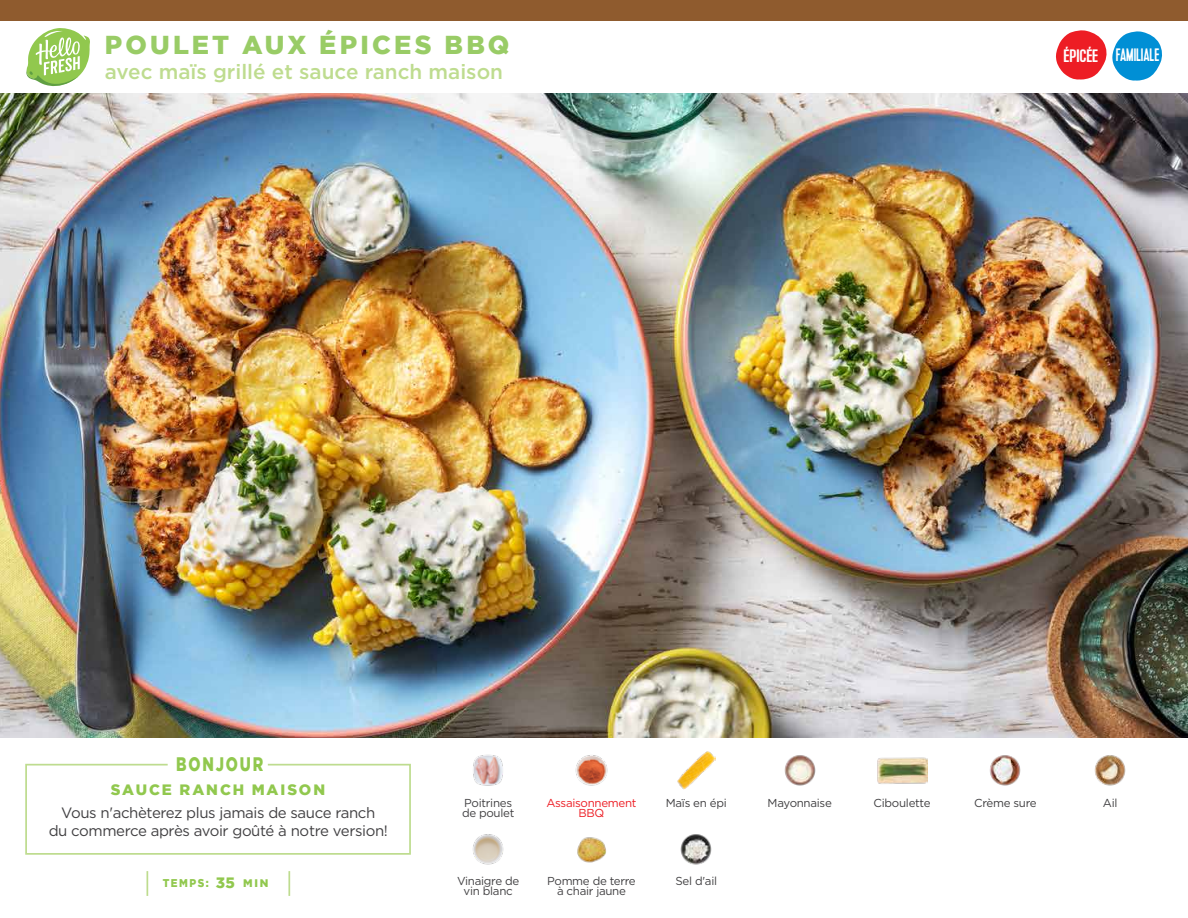
<style>
.page{position:relative;width:1188px;height:918px;background:#fff}
.page>*{position:absolute;margin:0;border:0;box-sizing:border-box;transform-origin:0 0}
.t1{font:900 25.8px "Gotham";letter-spacing:.12em;color:#9c6}
.t2{font:500 20.7px "Gotham";color:#bedc8f}
.t3{font:900 19.5px "Gotham";letter-spacing:.125em;color:#91c84e;scale:.75 1}
.t4{font:18px "Kapra";letter-spacing:-.01em;color:#fff;scale:1.1 1}
.t5{font:15px/18px "Gotham";letter-spacing:-.025em;color:#414042;text-align:center}
.t6{font:900 15px "Gotham";letter-spacing:.13em;color:#91c84e}
.t7{font:11.55px/10.5px "Gotham";letter-spacing:-.025em;color:#414042;text-align:center}
.t8{font:11.55px "Gotham";letter-spacing:-.025em;color:#ed1d24}
.t9{font:900 11.25px "Gotham";letter-spacing:.145em;color:#91c84e;scale:.9 1}
.s1{font-size:15px}
.s2{font-size:10.95px}
</style>
<div class="page">
<img style="left:0;top:93px;width:1188px;height:644px">
<svg style="left:25px;top:763px;width:386px;height:92px"></svg>
<svg style="left:1056px;top:30px;width:106px;height:51px"></svg>
<div style="left:1116px;top:48px;width:44px;height:13px;background:#008fd5"></div>
<div style="left:0;top:0;width:1188px;height:21px;background:#8f5b2e"></div>
<img style="left:473px;top:754px;width:30px;height:32px">
<img style="left:575px;top:755px;width:33px;height:31px">
<img style="left:473px;top:834px;width:31px;height:31px">
<img style="left:577px;top:837px;width:29px;height:26px">
<img style="left:680px;top:834px;width:32px;height:31px">
<img style="left:677px;top:751px;width:39px;height:39px">
<img style="left:784px;top:755px;width:32px;height:31px">
<img style="left:877px;top:757px;width:51px;height:27px">
<img style="left:989px;top:755px;width:32px;height:31px">
<img style="left:1094px;top:755px;width:32px;height:31px">
<svg style="left:147px;top:871px;width:1px;height:25px"></svg>
<hr style="left:288px;top:871px;width:2px;height:25px;background:#bedc8f">
<svg style="left:26px;top:28px;width:64px;height:59px"></svg>
<h1 class="t1" style="left:105px;top:30px;width:406px">POULET AUX ÉPICES BBQ</h1>
<h2 class="t2" style="left:105px;top:58px;width:400px">avec maïs grillé et sauce ranch maison</h2>
<h3 class="t4" style="left:1064px;top:44px;width:89px">ÉPICÉE FAMILIALE</h3>
<h3 class="t3" style="left:176px;top:752px;width:118px">BONJOUR</h3>
<p class="t6" style="left:111px;top:781px;width:216px">SAUCE RANCH MAISON</p>
<p class="t5" style="left:49px;top:803px;width:341px">Vous n'achèterez plus jamais de sauce ranch<br>du commerce après avoir goûté à notre version!</p>
<p class="t9" style="left:163px;top:877px;width:119px">TEMPS: <span class="s1">35</span> <span class="s2">MIN</span></p>
<p class="t7" style="left:462px;top:797px;width:54px;text-align:left">Poitrines de poulet</p>
<p class="t7" style="left:457px;top:875px;width:64px">Vinaigre de vin blanc</p>
<p class="t7" style="left:666px;top:797px;width:62px">Maïs en épi</p>
<p class="t8" style="left:546px;top:795px;width:92px">Assaisonnement</p>
<p class="t7" style="left:768px;top:797px;width:66px">Mayonnaise</p>
<p class="t8" style="left:579px;top:806px;width:27px">BBQ</p>
<p class="t7" style="left:547px;top:875px;width:90px">Pomme de terre à chair jaune</p>
<p class="t7" style="left:676px;top:875px;width:43px">Sel d'ail</p>
<p class="t7" style="left:874px;top:797px;width:59px">Ciboulette</p>
<p class="t7" style="left:974px;top:797px;width:64px">Crème sure</p>
<p class="t7" style="left:1103px;top:797px;width:16px">Ail</p>
</div>
